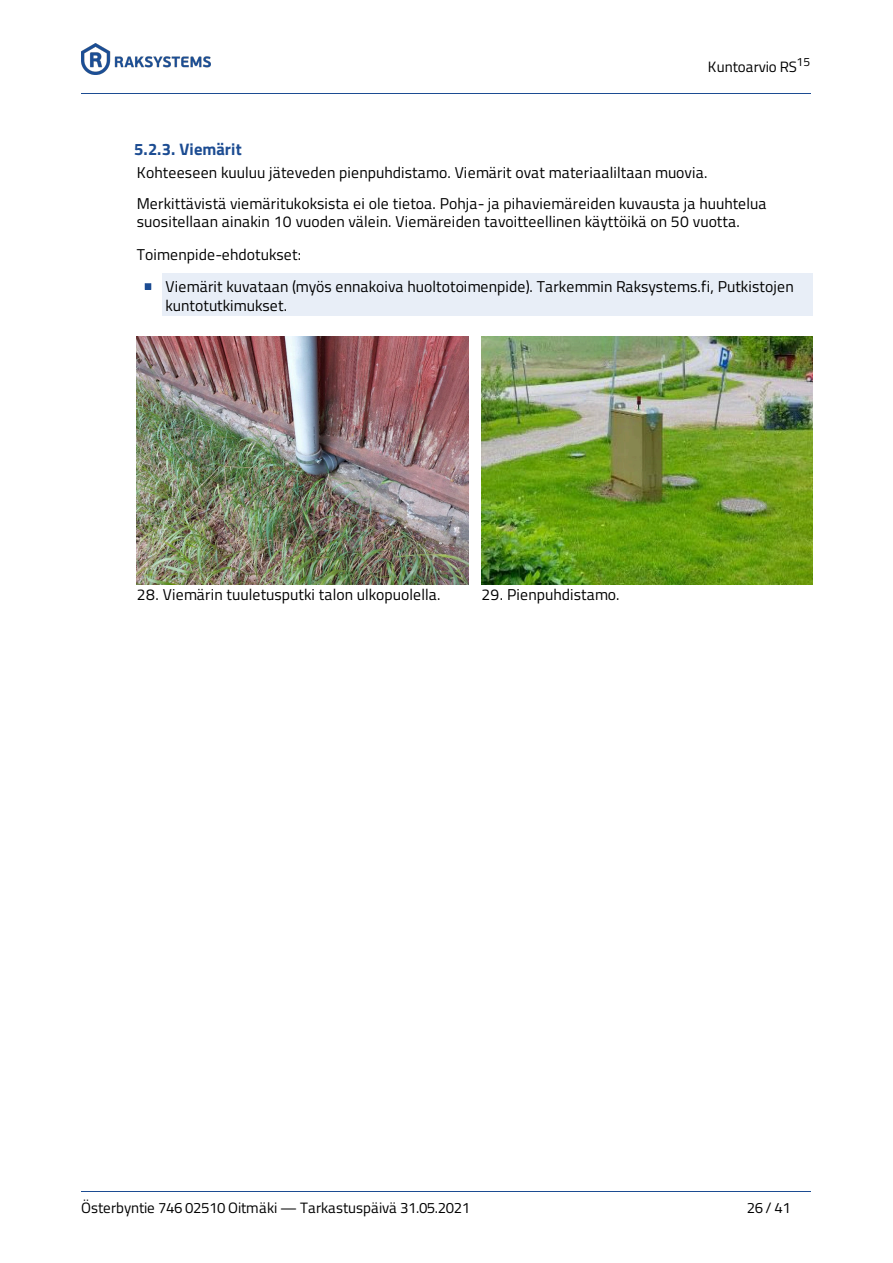
<style>
.page{position:relative;width:893px;height:1263px;background:#fff}
.page>*{position:absolute;margin:0;border:0;box-sizing:border-box;transform-origin:0 0}
.t1{font:700 16.65px "Titillium";letter-spacing:.01em;color:#1c4c92}
.t2{font:15.75px/31.3px "Titillium";letter-spacing:.005em;color:#000}
.t3{font:15px "Titillium";letter-spacing:-.015em;color:#000}
</style>
<div class="page">
<div style="left:163px;top:274px;width:649px;height:42px;background:#e8eef7"></div>
<div style="left:145px;top:283px;width:6px;height:7px;border:1px solid #1c4c92"></div>
<img style="left:137px;top:336px;width:331px;height:249px">
<img style="left:481px;top:336px;width:331px;height:249px">
<hr style="left:81px;top:93px;width:729px;height:1px;background:#1c4c92">
<img style="left:81px;top:43px;width:130px;height:31px">
<hr style="left:81px;top:1191px;width:729px;height:1px;background:#1c4c92">
<p class="t3" style="left:707px;top:58px;width:104px">Kuntoarvio RS<sup>15</sup></p>
<p class="t1" style="left:134px;top:139px;width:109px">5.2.3. Viemärit</p>
<p class="t2" style="left:137px;top:157px;width:631px">Kohteeseen kuuluu jäteveden pienpuhdistamo. Viemärit ovat materiaaliltaan muovia.<br>Merkittävistä viemäritukoksista ei ole tietoa. Pohja- ja pihaviemäreiden kuvausta ja huuhtelua</p>
<p class="t2" style="left:137px;top:204px;width:604px;line-height:33.3px">suositellaan ainakin 10 vuoden välein. Viemäreiden tavoitteellinen käyttöikä on 50 vuotta.<br>Toimenpide-ehdotukset:</p>
<p class="t2" style="left:165px;top:277px;width:629px;line-height:18.5px">Viemärit kuvataan (myös ennakoiva huoltotoimenpide). Tarkemmin Raksystems.fi, Putkistojen kuntotutkimukset.</p>
<p class="t2" style="left:137px;top:579px;width:305px">28. Viemärin tuuletusputki talon ulkopuolella.</p>
<p class="t2" style="left:481px;top:579px;width:140px">29. Pienpuhdistamo.</p>
<p class="t3" style="left:81px;top:1199px;width:390px">Österbyntie 746 02510 Oitmäki — Tarkastuspäivä 31.05.2021</p>
<p class="t3" style="left:746px;top:1199px;width:46px">26 / 41</p>
</div>
